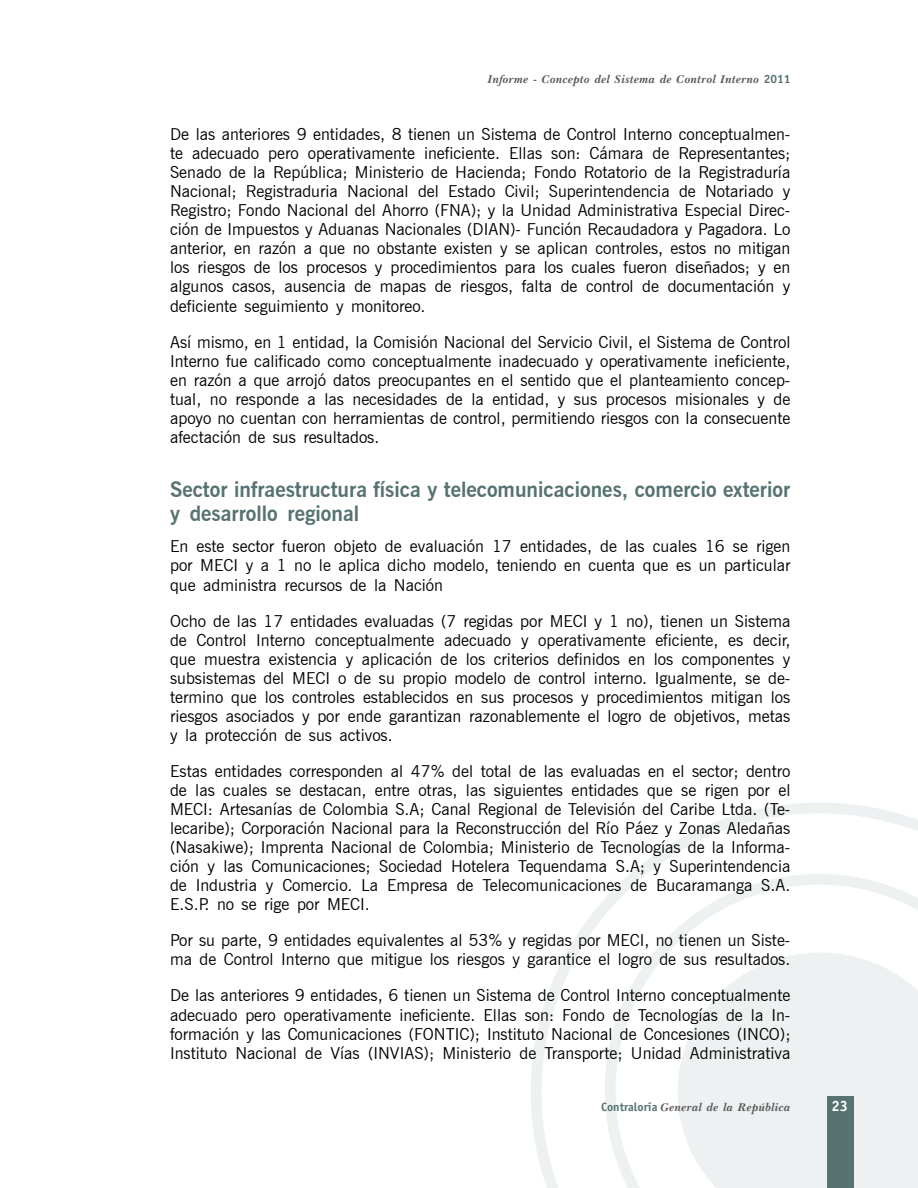
<style>
.page{position:relative;width:918px;height:1188px;background:#fff}
.page>*{position:absolute;margin:0;border:0;box-sizing:border-box;transform-origin:0 0}
.t1{font:700 21px/24px "News Gothic BT";color:#567371}
.t2{font:16.5px/19px "News Gothic BT";color:#000;text-align:justify}
.t3{font:700 15px "Officina Sans";color:#fff}
.t4{font:italic 700 12px "Basset";color:#58585a}
.s1{font-family:"Officina Sans";font-style:normal;color:#567371}
</style>
<div class="page">
<svg style="left:531px;top:803px;width:387px;height:385px"></svg>
<svg style="left:605px;top:874px;width:313px;height:314px"></svg>
<svg style="left:678px;top:953px;width:240px;height:235px;background:#eff2f2"></svg>
<div style="left:827px;top:1096px;width:26px;height:92px;background:#567371"></div>
<p class="t4" style="left:488px;top:72px;width:304px">Informe - Concepto del Sistema de Control Interno <span class="s1">2011</span></p>
<p class="t2" style="left:170px;top:125px;width:622px">De las anteriores 9 entidades, 8 tienen un Sistema de Control Interno conceptualmen&shy;te adecuado pero operativamente ineficiente. Ellas son: Cámara de Representantes; Senado de la República; Ministerio de Hacienda; Fondo Rotatorio de la Registraduría Nacional; Registraduria Nacional del Estado Civil; Superintendencia de Notariado y Registro; Fondo Nacional del Ahorro (FNA); y la Unidad Administrativa Especial Direc&shy;ción de Impuestos y Aduanas Nacionales (DIAN)- Función Recaudadora y Pagadora. Lo anterior, en razón a que no obstante existen y se aplican controles, estos no mitigan los riesgos de los procesos y procedimientos para los cuales fueron diseñados; y en algunos casos, ausencia de mapas de riesgos, falta de control de documentación y deficiente seguimiento y monitoreo.</p>
<p class="t2" style="left:170px;top:332px;width:622px">Así mismo, en 1 entidad, la Comisión Nacional del Servicio Civil, el Sistema de Control Interno fue calificado como conceptualmente inadecuado y operativamente ineficiente, en razón a que arrojó datos preocupantes en el sentido que el planteamiento concep&shy;tual, no responde a las necesidades de la entidad, y sus procesos misionales y de apoyo no cuentan con herramientas de control, permitiendo riesgos con la consecuente afectación de sus resultados.</p>
<p class="t1" style="left:170px;top:477px;width:622px">Sector infraestructura física y telecomunicaciones, comercio exterior y desarrollo regional</p>
<p class="t2" style="left:170px;top:537px;width:622px">En este sector fueron objeto de evaluación 17 entidades, de las cuales 16 se rigen por MECI y a 1 no le aplica dicho modelo, teniendo en cuenta que es un particular que administra recursos de la Nación</p>
<p class="t2" style="left:170px;top:611px;width:622px">Ocho de las 17 entidades evaluadas (7 regidas por MECI y 1 no), tienen un Sistema de Control Interno conceptualmente adecuado y operativamente eficiente, es decir, que muestra existencia y aplicación de los criterios definidos en los componentes y subsistemas del MECI o de su propio modelo de control interno. Igualmente, se de&shy;termino que los controles establecidos en sus procesos y procedimientos mitigan los riesgos asociados y por ende garantizan razonablemente el logro de objetivos, metas y la protección de sus activos.</p>
<p class="t2" style="left:170px;top:761px;width:622px">Estas entidades corresponden al 47% del total de las evaluadas en el sector; dentro de las cuales se destacan, entre otras, las siguientes entidades que se rigen por el MECI: Artesanías de Colombia S.A; Canal Regional de Televisión del Caribe Ltda. (Te&shy;lecaribe); Corporación Nacional para la Reconstrucción del Río Páez y Zonas Aledañas (Nasakiwe); Imprenta Nacional de Colombia; Ministerio de Tecnologías de la Informa&shy;ción y las Comunicaciones; Sociedad Hotelera Tequendama S.A; y Superintendencia de Industria y Comercio. La Empresa de Telecomunicaciones de Bucaramanga S.A.<br>E.S.P. no se rige por MECI.</p>
<p class="t2" style="left:170px;top:931px;width:622px">Por su parte, 9 entidades equivalentes al 53% y regidas por MECI, no tienen un Siste&shy;ma de Control Interno que mitigue los riesgos y garantice el logro de sus resultados.</p>
<p class="t2" style="left:170px;top:986px;width:622px">De las anteriores 9 entidades, 6 tienen un Sistema de Control Interno conceptualmente adecuado pero operativamente ineficiente. Ellas son: Fondo de Tecnologías de la In&shy;formación y las Comunicaciones (FONTIC); Instituto Nacional de Concesiones (INCO); Instituto Nacional de Vías (INVIAS); Ministerio de Transporte; Unidad Administrativa</p>
<p class="t4" style="left:601px;top:1101px;width:191px"><span class="s1">Contraloría</span> General de la República</p>
<p class="t3" style="left:831px;top:1096px;width:18px">23</p>
</div>
